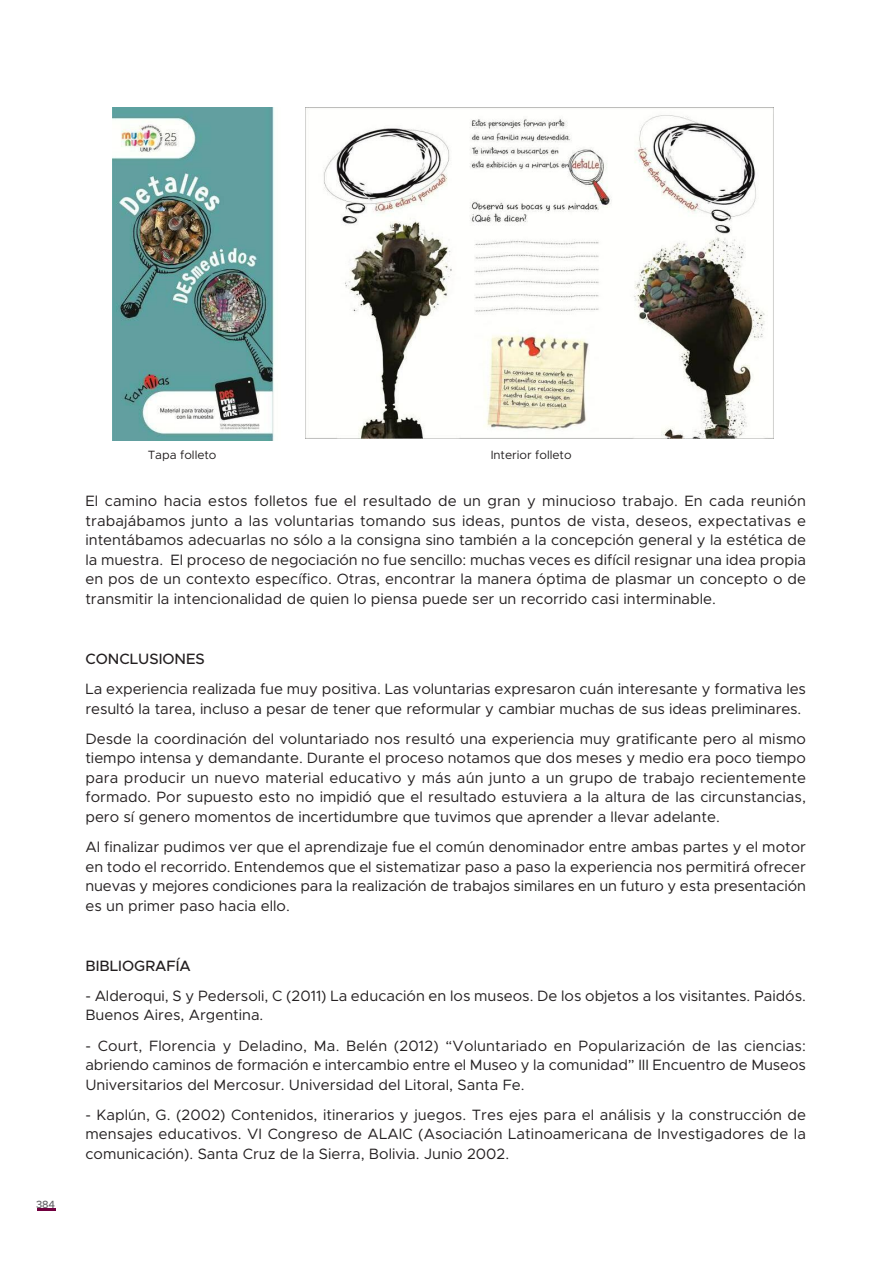
<style>
.page{position:relative;width:893px;height:1263px;background:#fff}
.page>*{position:absolute;margin:0;border:0;box-sizing:border-box;transform-origin:0 0}
.t1{font:15px/19.5px "Metropolis";color:#231f20;text-align:justify}
.t2{font:500 15px "Metropolis";color:#231f20}
.t3{font:12px "Metropolis";color:#231f20}
.t4{font:500 10.5px "Metropolis";color:#636366}
</style>
<div class="page">
<svg style="left:37px;top:1208px;width:18px;height:2px"></svg>
<img style="left:112px;top:107px;width:162px;height:333px">
<img style="left:306px;top:107px;width:468px;height:332px">
<p class="t4" style="left:36px;top:1199px;width:21px">384</p>
<p class="t3" style="left:148px;top:449px;width:70px">Tapa folleto</p>
<p class="t3" style="left:491px;top:449px;width:82px">Interior folleto</p>
<p class="t1" style="left:85px;top:492px;width:722px">El camino hacia estos folletos fue el resultado de un gran y minucioso trabajo. En cada reunión trabajábamos junto a las voluntarias tomando sus ideas, puntos de vista, deseos, expectativas e intentábamos adecuarlas no sólo a la consigna sino también a la concepción general y la estética de la muestra. El proceso de negociación no fue sencillo: muchas veces es difícil resignar una idea propia en pos de un contexto específico. Otras, encontrar la manera óptima de plasmar un concepto o de transmitir la intencionalidad de quien lo piensa puede ser un recorrido casi interminable.</p>
<p class="t2" style="left:85px;top:652px;width:121px">CONCLUSIONES</p>
<p class="t1" style="left:85px;top:680px;width:722px">La experiencia realizada fue muy positiva. Las voluntarias expresaron cuán interesante y formativa les resultó la tarea, incluso a pesar de tener que reformular y cambiar muchas de sus ideas preliminares.</p>
<p class="t1" style="left:85px;top:730px;width:722px">Desde la coordinación del voluntariado nos resultó una experiencia muy gratificante pero al mismo tiempo intensa y demandante. Durante el proceso notamos que dos meses y medio era poco tiempo para producir un nuevo material educativo y más aún junto a un grupo de trabajo recientemente formado. Por supuesto esto no impidió que el resultado estuviera a la altura de las circunstancias, pero sí genero momentos de incertidumbre que tuvimos que aprender a llevar adelante.</p>
<p class="t1" style="left:85px;top:838px;width:722px">Al finalizar pudimos ver que el aprendizaje fue el común denominador entre ambas partes y el motor en todo el recorrido. Entendemos que el sistematizar paso a paso la experiencia nos permitirá ofrecer nuevas y mejores condiciones para la realización de trabajos similares en un futuro y esta presentación es un primer paso hacia ello.</p>
<p class="t2" style="left:85px;top:959px;width:107px">BIBLIOGRAFÍA</p>
<p class="t1" style="left:85px;top:987px;width:722px">- Alderoqui, S y Pedersoli, C (2011) La educación en los museos. De los objetos a los visitantes. Paidós.<br>Buenos Aires, Argentina.</p>
<p class="t1" style="left:85px;top:1036px;width:722px">- Court, Florencia y Deladino, Ma. Belén (2012) “Voluntariado en Popularización de las ciencias: abriendo caminos de formación e intercambio entre el Museo y la comunidad” III Encuentro de Museos Universitarios del Mercosur. Universidad del Litoral, Santa Fe.</p>
<p class="t1" style="left:85px;top:1105px;width:722px">- Kaplún, G. (2002) Contenidos, itinerarios y juegos. Tres ejes para el análisis y la construcción de mensajes educativos. VI Congreso de ALAIC (Asociación Latinoamericana de Investigadores de la comunicación). Santa Cruz de la Sierra, Bolivia. Junio 2002.</p>
</div>
